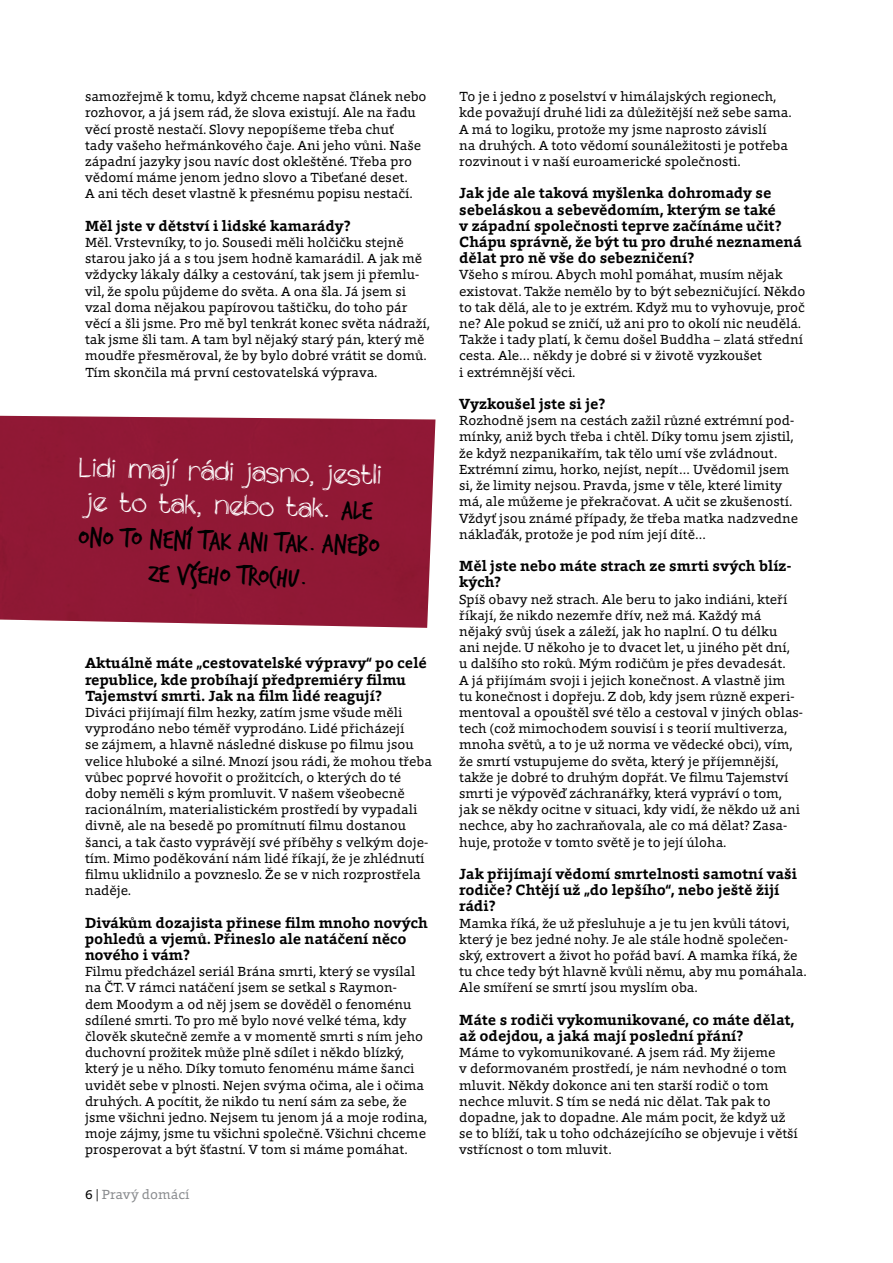
<style>
.page{position:relative;width:893px;height:1263px;background:#fff}
.page>*{position:absolute;margin:0;border:0;box-sizing:border-box;transform-origin:0 0}
.t1{font:28.5px/34.5px "theunseen CZ";color:#fff;text-align:center}
.t2{font:28.5px/34.2px "Trash Hand CZ";color:#000;text-align:center}
.t3{font:700 15px/16.2px "Foro";color:#000}
.t4{font:13.5px/16.2px "Foro";color:#000}
.t5{font:13.5px "Foro";color:#888a8d}
.s1{font-family:"Trash Hand CZ";color:#000}
.s2{color:#000}
</style>
<div class="page">
<div style="left:0;top:416px;width:435px;height:212px;background:#901835"></div>
<p class="t4" style="left:85px;top:88px;width:343px">samozřejmě k tomu, když chceme napsat článek nebo rozhovor, a já jsem rád, že slova existují. Ale na řadu věcí prostě nestačí. Slovy nepopíšeme třeba chuť<br>tady vašeho heřmánkového čaje. Ani jeho vůni. Naše západní jazyky jsou navíc dost okleštěné. Třeba pro vědomí máme jenom jedno slovo a Tibeťané deset.<br>A ani těch deset vlastně k přesnému popisu nestačí.</p>
<p class="t3" style="left:85px;top:217px;width:267px">Měl jste v dětství i lidské kamarády?</p>
<p class="t4" style="left:85px;top:234px;width:346px">Měl. Vrstevníky, to jo. Sousedi měli holčičku stejně starou jako já a s tou jsem hodně kamarádil. A jak mě vždycky lákaly dálky a cestování, tak jsem ji přemlu&shy;vil, že spolu půjdeme do světa. A ona šla. Já jsem si vzal doma nějakou papírovou taštičku, do toho pár věcí a šli jsme. Pro mě byl tenkrát konec světa nádraží, tak jsme šli tam. A tam byl nějaký starý pán, který mě moudře přesměroval, že by bylo dobré vrátit se domů.<br>Tím skončila má první cestovatelská výprava.</p>
<h1 class="t1" style="left:80px;top:448px;width:304px;rotate:2deg">Lidi mají rádi jasno, jestli je to tak, nebo tak. <span class="s1">Ale</span></h1>
<h1 class="t2" style="left:79px;top:517px;width:303px;rotate:2deg">ono to není tak ani tak. Anebo ze všeho trochu.</h1>
<p class="t3" style="left:85px;top:655px;width:343px">Aktuálně máte „cestovatelské výpravy“ po celé republice, kde probíhají předpremiéry filmu<br>Tajemství smrti. Jak na film lidé reagují?</p>
<p class="t4" style="left:85px;top:704px;width:348px">Diváci přijímají film hezky, zatím jsme všude měli vyprodáno nebo téměř vyprodáno. Lidé přicházejí<br>se zájmem, a hlavně následné diskuse po filmu jsou velice hluboké a silné. Mnozí jsou rádi, že mohou třeba vůbec poprvé hovořit o prožitcích, o kterých do té doby neměli s kým promluvit. V našem všeobecně racionálním, materialistickém prostředí by vypadali divně, ale na besedě po promítnutí filmu dostanou šanci, a tak často vyprávějí své příběhy s velkým doje&shy;tím. Mimo poděkování nám lidé říkají, že je zhlédnutí filmu uklidnilo a povzneslo. Že se v nich rozprostřela naděje.</p>
<p class="t3" style="left:85px;top:914px;width:344px">Divákům dozajista přinese film mnoho nových pohledů a vjemů. Přineslo ale natáčení něco nového i vám?</p>
<p class="t4" style="left:85px;top:963px;width:344px">Filmu předcházel seriál Brána smrti, který se vysílal na ČT. V rámci natáčení jsem se setkal s Raymon&shy;dem Moodym a od něj jsem se dověděl o fenoménu sdílené smrti. To pro mě bylo nové velké téma, kdy člověk skutečně zemře a v momentě smrti s ním jeho duchovní prožitek může plně sdílet i někdo blízký, který je u něho. Díky tomuto fenoménu máme šanci uvidět sebe v plnosti. Nejen svýma očima, ale i očima druhých. A pocítit, že nikdo tu není sám za sebe, že jsme všichni jedno. Nejsem tu jenom já a moje rodina, moje zájmy, jsme tu všichni společně. Všichni chceme prosperovat a být šťastní. V tom si máme pomáhat.</p>
<p class="t5" style="left:85px;top:1185px;width:106px"><span class="s2">6 |</span> Pravý domácí</p>
<p class="t4" style="left:459px;top:88px;width:334px">To je i jedno z poselství v himálajských regionech, kde považují druhé lidi za důležitější než sebe sama.<br>A má to logiku, protože my jsme naprosto závislí<br>na druhých. A toto vědomí sounáležitosti je potřeba rozvinout i v naší euroamerické společnosti.</p>
<p class="t3" style="left:459px;top:185px;width:344px">Jak jde ale taková myšlenka dohromady se sebeláskou a sebevědomím, kterým se také<br>v západní společnosti teprve začínáme učit?<br>Chápu správně, že být tu pro druhé neznamená dělat pro ně vše do sebezničení?</p>
<p class="t4" style="left:459px;top:266px;width:348px">Všeho s mírou. Abych mohl pomáhat, musím nějak existovat. Takže nemělo by to být sebezničující. Někdo to tak dělá, ale to je extrém. Když mu to vyhovuje, proč ne? Ale pokud se zničí, už ani pro to okolí nic neudělá.<br>Takže i tady platí, k čemu došel Buddha – zlatá střední cesta. Ale… někdy je dobré si v životě vyzkoušet<br>i extrémnější věci.</p>
<p class="t3" style="left:459px;top:396px;width:147px">Vyzkoušel jste si je?</p>
<p class="t4" style="left:459px;top:412px;width:340px">Rozhodně jsem na cestách zažil různé extrémní pod&shy;mínky, aniž bych třeba i chtěl. Díky tomu jsem zjistil, že když nezpanikařím, tak tělo umí vše zvládnout.<br>Extrémní zimu, horko, nejíst, nepít… Uvědomil jsem si, že limity nejsou. Pravda, jsme v těle, které limity má, ale můžeme je překračovat. A učit se zkušeností.<br>Vždyť jsou známé případy, že třeba matka nadzvedne náklaďák, protože je pod ním její dítě…</p>
<p class="t3" style="left:459px;top:558px;width:333px">Měl jste nebo máte strach ze smrti svých blíz&shy;kých?</p>
<p class="t4" style="left:459px;top:590px;width:345px">Spíš obavy než strach. Ale beru to jako indiáni, kteří říkají, že nikdo nezemře dřív, než má. Každý má nějaký svůj úsek a záleží, jak ho naplní. O tu délku<br>ani nejde. U někoho je to dvacet let, u jiného pět dní,<br>u dalšího sto roků. Mým rodičům je přes devadesát.<br>A já přijímám svoji i jejich konečnost. A vlastně jim<br>tu konečnost i dopřeju. Z dob, kdy jsem různě experi&shy;mentoval a opouštěl své tělo a cestoval v jiných oblas&shy;tech (což mimochodem souvisí i s teorií multiverza, mnoha světů, a to je už norma ve vědecké obci), vím, že smrtí vstupujeme do světa, který je příjemnější, takže je dobré to druhým dopřát. Ve filmu Tajemství smrti je výpověď záchranářky, která vypráví o tom, jak se někdy ocitne v situaci, kdy vidí, že někdo už ani nechce, aby ho zachraňovala, ale co má dělat? Zasa&shy;huje, protože v tomto světě je to její úloha.</p>
<p class="t3" style="left:459px;top:865px;width:339px">Jak přijímají vědomí smrtelnosti samotní vaši rodiče? Chtějí už „do lepšího“, nebo ještě žijí rádi?</p>
<p class="t4" style="left:459px;top:914px;width:349px">Mamka říká, že už přesluhuje a je tu jen kvůli tátovi, který je bez jedné nohy. Je ale stále hodně společen&shy;ský, extrovert a život ho pořád baví. A mamka říká, že tu chce tedy být hlavně kvůli němu, aby mu pomáhala.<br>Ale smíření se smrtí jsou myslím oba.</p>
<p class="t3" style="left:459px;top:1011px;width:337px">Máte s rodiči vykomunikované, co máte dělat, až odejdou, a jaká mají poslední přání?</p>
<p class="t4" style="left:459px;top:1044px;width:340px">Máme to vykomunikované. A jsem rád. My žijeme<br>v deformovaném prostředí, je nám nevhodné o tom mluvit. Někdy dokonce ani ten starší rodič o tom nechce mluvit. S tím se nedá nic dělat. Tak pak to dopadne, jak to dopadne. Ale mám pocit, že když už se to blíží, tak u toho odcházejícího se objevuje i větší vstřícnost o tom mluvit.</p>
</div>
